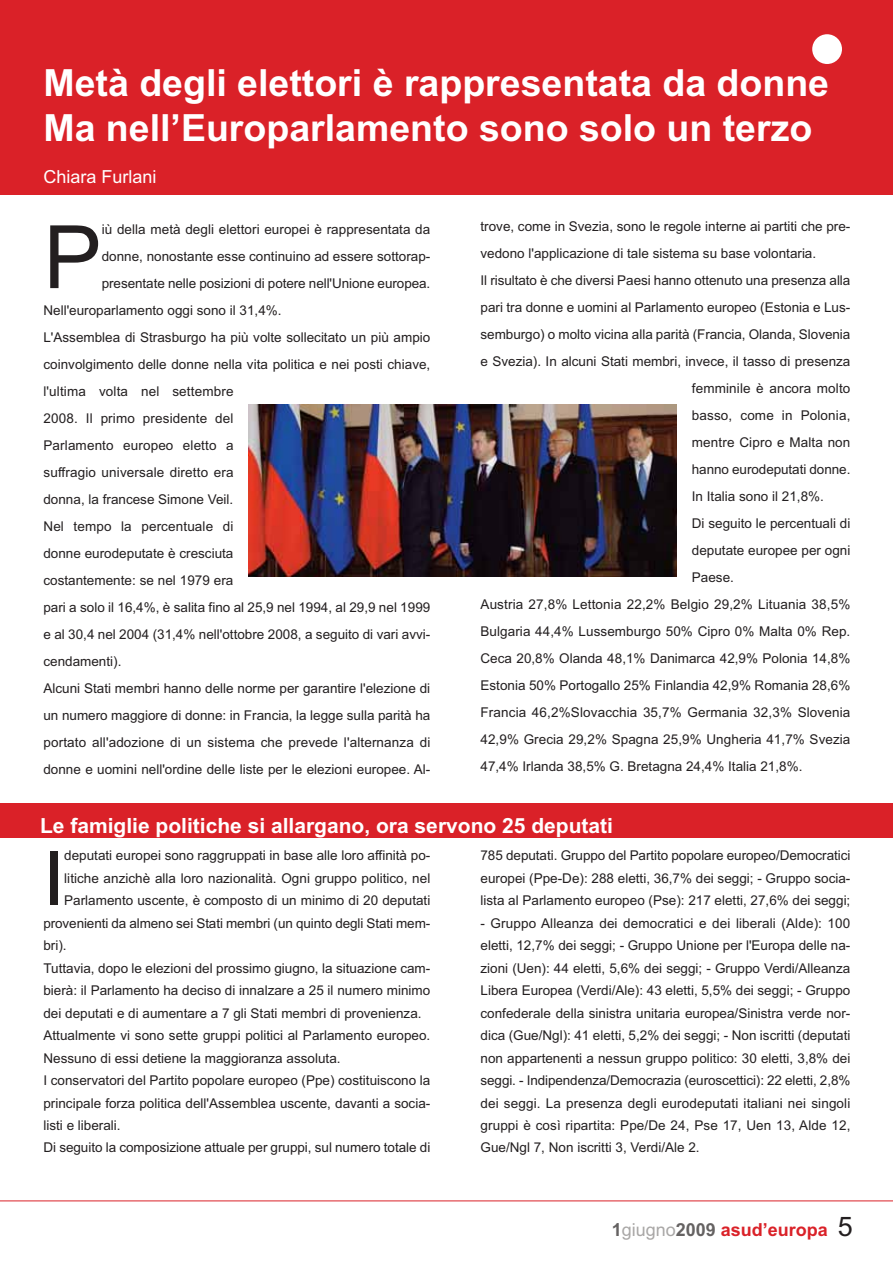
<style>
.page{position:relative;width:893px;height:1263px;background:#fff}
.page>*{position:absolute;margin:0;border:0;box-sizing:border-box;transform-origin:0 0}
.t1{font:87.6px "Arial";color:#231f20}
.t2{font:75.3px "Arial";color:#231f20}
.t3{font:700 37.5px/45px "Arial";color:#fff}
.t4{font:700 21px "Arial";color:#fff}
.t5{font:700 18px "Arial";color:#da2128}
.t6{font:18px "Arial";color:#fff}
.t7{font:13.5px/22.5px "Arial";color:#231f20;text-align:justify}
.s1{color:#656262}
.s2{font-weight:400;color:#a9a7a6}
.s3{font-weight:400;font-size:27px;color:#231f20}
</style>
<div class="page">
<div style="left:0;top:0;width:892px;height:194px;background:#da2128"></div>
<hr style="left:0;top:1201px;width:892px;height:1px;background:#da2128">
<div style="left:812px;top:34px;width:30px;height:30px;background:#fff;border-radius:50%"></div>
<img style="left:248px;top:405px;width:429px;height:171px">
<div style="left:0;top:804px;width:892px;height:34px;background:#da2128"></div>
<h3 class="t3" style="left:43px;top:64px;width:787px">Metà degli elettori è rappresentata da donne<br>Ma nell’Europarlamento sono solo un terzo</h3>
<h3 class="t6" style="left:43px;top:171px;width:114px">Chiara Furlani</h3>
<h1 class="t1" style="left:43px;top:225px;width:60px">P</h1>
<p class="t7" style="left:102px;top:219px;width:330px">iù della metà degli elettori europei è rappresentata da</p>
<p class="t7" style="left:102px;top:246px;width:330px">donne, nonostante esse continuino ad essere sottorap-</p>
<p class="t7" style="left:102px;top:273px;width:330px">presentate nelle posizioni di potere nell'Unione europea.</p>
<p class="t7" style="left:43px;top:300px;width:240px">Nell'europarlamento oggi sono il 31,4%.</p>
<p class="t7" style="left:43px;top:327px;width:388px">L'Assemblea di Strasburgo ha più volte sollecitato un più ampio</p>
<p class="t7" style="left:43px;top:354px;width:388px">coinvolgimento delle donne nella vita politica e nei posti chiave,</p>
<p class="t7" style="left:43px;top:381px;width:191px">l'ultima volta nel settembre</p>
<p class="t7" style="left:43px;top:408px;width:191px">2008. Il primo presidente del</p>
<p class="t7" style="left:43px;top:435px;width:191px">Parlamento europeo eletto a</p>
<p class="t7" style="left:43px;top:462px;width:191px">suffragio universale diretto era</p>
<p class="t7" style="left:43px;top:489px;width:191px">donna, la francese Simone Veil.</p>
<p class="t7" style="left:43px;top:516px;width:191px">Nel tempo la percentuale di</p>
<p class="t7" style="left:43px;top:543px;width:191px">donne eurodeputate è cresciuta</p>
<p class="t7" style="left:43px;top:570px;width:191px">costantemente: se nel 1979 era</p>
<p class="t7" style="left:43px;top:597px;width:388px">pari a solo il 16,4%, è salita fino al 25,9 nel 1994, al 29,9 nel 1999</p>
<p class="t7" style="left:43px;top:624px;width:388px">e al 30,4 nel 2004 (31,4% nell'ottobre 2008, a seguito di vari avvi-</p>
<p class="t7" style="left:43px;top:651px;width:79px">cendamenti).</p>
<p class="t7" style="left:43px;top:678px;width:388px">Alcuni Stati membri hanno delle norme per garantire l'elezione di</p>
<p class="t7" style="left:43px;top:705px;width:388px">un numero maggiore di donne: in Francia, la legge sulla parità ha</p>
<p class="t7" style="left:43px;top:732px;width:388px">portato all'adozione di un sistema che prevede l'alternanza di</p>
<p class="t7" style="left:43px;top:759px;width:388px">donne e uomini nell'ordine delle liste per le elezioni europee. Al-</p>
<p class="t7" style="left:480px;top:216px;width:371px">trove, come in Svezia, sono le regole interne ai partiti che pre-</p>
<p class="t7" style="left:480px;top:243px;width:337px">vedono l'applicazione di tale sistema su base volontaria.</p>
<p class="t7" style="left:480px;top:270px;width:371px">Il risultato è che diversi Paesi hanno ottenuto una presenza alla</p>
<p class="t7" style="left:480px;top:297px;width:371px">pari tra donne e uomini al Parlamento europeo (Estonia e Lus-</p>
<p class="t7" style="left:480px;top:324px;width:371px">semburgo) o molto vicina alla parità (Francia, Olanda, Slovenia</p>
<p class="t7" style="left:480px;top:351px;width:371px">e Svezia). In alcuni Stati membri, invece, il tasso di presenza</p>
<p class="t7" style="left:692px;top:378px;width:160px">femminile è ancora molto</p>
<p class="t7" style="left:692px;top:405px;width:160px">basso, come in Polonia,</p>
<p class="t7" style="left:692px;top:432px;width:160px">mentre Cipro e Malta non</p>
<p class="t7" style="left:692px;top:459px;width:160px">hanno eurodeputati donne.</p>
<p class="t7" style="left:692px;top:486px;width:133px">In Italia sono il 21,8%.</p>
<p class="t7" style="left:692px;top:513px;width:160px">Di seguito le percentuali di</p>
<p class="t7" style="left:692px;top:540px;width:160px">deputate europee per ogni</p>
<p class="t7" style="left:692px;top:567px;width:44px">Paese.</p>
<p class="t7" style="left:480px;top:594px;width:371px">Austria 27,8% Lettonia 22,2% Belgio 29,2% Lituania 38,5%</p>
<p class="t7" style="left:480px;top:621px;width:371px">Bulgaria 44,4% Lussemburgo 50% Cipro 0% Malta 0% Rep.</p>
<p class="t7" style="left:480px;top:648px;width:371px">Ceca 20,8% Olanda 48,1% Danimarca 42,9% Polonia 14,8%</p>
<p class="t7" style="left:480px;top:675px;width:371px">Estonia 50% Portogallo 25% Finlandia 42,9% Romania 28,6%</p>
<p class="t7" style="left:480px;top:702px;width:371px">Francia 46,2%Slovacchia 35,7% Germania 32,3% Slovenia</p>
<p class="t7" style="left:480px;top:729px;width:371px">42,9% Grecia 29,2% Spagna 25,9% Ungheria 41,7% Svezia</p>
<p class="t7" style="left:480px;top:756px;width:323px">47,4% Irlanda 38,5% G. Bretagna 24,4% Italia 21,8%.</p>
<h3 class="t4" style="left:40px;top:818px;width:574px">Le famiglie politiche si allargano, ora servono 25 deputati</h3>
<h2 class="t2" style="left:43px;top:851px;width:22px">I</h2>
<p class="t7" style="left:64px;top:845px;width:367px">deputati europei sono raggruppati in base alle loro affinità po-</p>
<p class="t7" style="left:480px;top:845px;width:371px">785 deputati. Gruppo del Partito popolare europeo/Democratici europei (Ppe-De): 288 eletti, 36,7% dei seggi; - Gruppo socia&shy;lista al Parlamento europeo (Pse): 217 eletti, 27,6% dei seggi;</p>
<p class="t7" style="left:480px;top:913px;width:371px">- Gruppo Alleanza dei democratici e dei liberali (Alde): 100 eletti, 12,7% dei seggi; - Gruppo Unione per l'Europa delle na&shy;zioni (Uen): 44 eletti, 5,6% dei seggi; - Gruppo Verdi/Alleanza Libera Europea (Verdi/Ale): 43 eletti, 5,5% dei seggi; - Gruppo confederale della sinistra unitaria europea/Sinistra verde nor&shy;dica (Gue/Ngl): 41 eletti, 5,2% dei seggi; - Non iscritti (deputati non appartenenti a nessun gruppo politico: 30 eletti, 3,8% dei seggi. - Indipendenza/Democrazia (euroscettici): 22 eletti, 2,8% dei seggi. La presenza degli eurodeputati italiani nei singoli gruppi è così ripartita: Ppe/De 24, Pse 17, Uen 13, Alde 12, Gue/Ngl 7, Non iscritti 3, Verdi/Ale 2.</p>
<p class="t7" style="left:64px;top:868px;width:367px">litiche anzichè alla loro nazionalità. Ogni gruppo politico, nel</p>
<p class="t7" style="left:64px;top:890px;width:367px">Parlamento uscente, è composto di un minimo di 20 deputati</p>
<p class="t7" style="left:43px;top:913px;width:388px">provenienti da almeno sei Stati membri (un quinto degli Stati mem-</p>
<p class="t7" style="left:43px;top:935px;width:25px">bri).</p>
<p class="t7" style="left:43px;top:958px;width:388px">Tuttavia, dopo le elezioni del prossimo giugno, la situazione cam-</p>
<p class="t7" style="left:43px;top:980px;width:388px">bierà: il Parlamento ha deciso di innalzare a 25 il numero minimo</p>
<p class="t7" style="left:43px;top:1003px;width:379px">dei deputati e di aumentare a 7 gli Stati membri di provenienza.</p>
<p class="t7" style="left:43px;top:1025px;width:388px">Attualmente vi sono sette gruppi politici al Parlamento europeo.</p>
<p class="t7" style="left:43px;top:1048px;width:298px">Nessuno di essi detiene la maggioranza assoluta.</p>
<p class="t7" style="left:43px;top:1070px;width:388px">I conservatori del Partito popolare europeo (Ppe) costituiscono la</p>
<p class="t7" style="left:43px;top:1093px;width:388px">principale forza politica dell'Assemblea uscente, davanti a socia-</p>
<p class="t7" style="left:43px;top:1115px;width:79px">listi e liberali.</p>
<p class="t7" style="left:43px;top:1138px;width:388px">Di seguito la composizione attuale per gruppi, sul numero totale di</p>
<h3 class="t5" style="left:611px;top:1223px;width:243px"><span class="s1">1</span><span class="s2">giugno</span><span class="s1">2009</span> asud’europa <span class="s3">5</span></h3>
</div>
